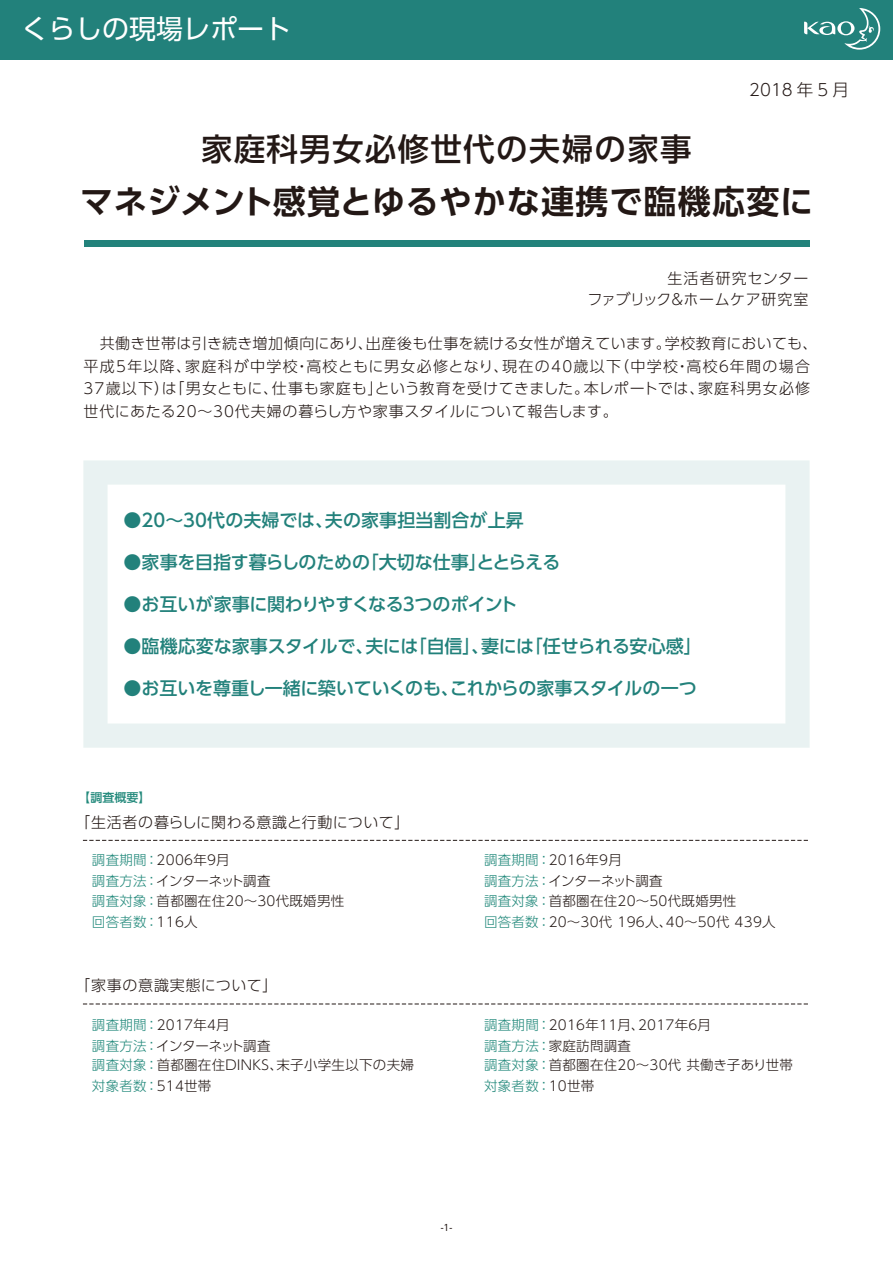
<style>
.page{position:relative;width:893px;height:1263px;background:#fff}
.page>*{position:absolute;margin:0;border:0;box-sizing:border-box;transform-origin:0 0}
.t1{font:700 33px "UD Shin Go Pro De";letter-spacing:.025em;color:#231815}
.t2{font:500 31.5px "UD Shin Go Pro";letter-spacing:.04em;color:#231815}
.t3{font:27px "UD Shin Go Pro";color:#fff}
.t4{font:500 18px "UD Shin Go Pro";letter-spacing:-.005em;color:#22817b}
.t5{font:500 18px "UD Shin Go Pro";letter-spacing:-.025em;color:#22817b}
.t6{font:300 16.5px "UD Shin Go Pro";color:#231815}
.t7{font:300 15px/22.5px "UD Shin Go Pro";letter-spacing:.04em;color:#231815}
.t8{font:300 15px "UD Shin Go Pro";letter-spacing:.015em;color:#231815}
.t9{font:300 13.5px/21px "UD Shin Go Pro";letter-spacing:.02em;color:#231815}
.t10{font:500 12px "UD Shin Go Pro";color:#22897b}
.t11{font:9px "UD Shin Go Pro";color:#231815}
.s1{color:#22897b}
</style>
<div class="page">
<div style="left:0;top:0;width:893px;height:59px;background:#22817b"></div>
<svg style="left:804px;top:8px;width:76px;height:42px"></svg>
<div style="left:84px;top:240px;width:726px;height:7px;background:#22827b"></div>
<svg style="left:83px;top:460px;width:727px;height:288px"></svg>
<svg style="left:83px;top:840px;width:725px;height:1px"></svg>
<svg style="left:83px;top:1003px;width:725px;height:1px"></svg>
<h3 class="t3" style="left:21px;top:7px;width:272px">くらしの現場レポート</h3>
<p class="t6" style="left:741px;top:76px;width:110px">｠2018 年 5 月</p>
<h2 class="t2" style="left:201px;top:124px;width:492px">家庭科男女必修世代の夫婦の家事</h2>
<h1 class="t1" style="left:80px;top:174px;width:735px">マネジメント感覚とゆるやかな連携で臨機応変に</h1>
<p class="t7" style="left:587px;top:267px;width:223px;line-height:21px;text-align:right">生活者研究センター<br>ファブリック＆ホームケア研究室</p>
<p class="t7" style="left:84px;top:332px;width:736px;text-indent:16px">共働き世帯は引き続き増加傾向にあり、出産後も仕事を続ける女性が増えています。学校教育においても、平成5年以降、家庭科が中学校・高校ともに男女必修となり、現在の40歳以下（中学校・高校６年間の場合37歳以下）は「男女ともに、仕事も家庭も」という教育を受けてきました。本レポートでは、家庭科男女必修世代にあたる20～30代夫婦の暮らし方や家事スタイルについて報告します。</p>
<h3 class="t4" style="left:124px;top:506px;width:402px">●20～30代の夫婦では、夫の家事担当割合が上昇</h3>
<h3 class="t4" style="left:124px;top:548px;width:438px">●家事を目指す暮らしのための「大切な仕事」ととらえる</h3>
<h3 class="t5" style="left:124px;top:590px;width:395px">●お互いが家事に関わりやすくなる３つのポイント</h3>
<h3 class="t4" style="left:124px;top:632px;width:580px">●臨機応変な家事スタイルで、夫には「自信」、妻には「任せられる安心感」</h3>
<h3 class="t4" style="left:124px;top:674px;width:575px">●お互いを尊重し一緒に築いていくのも、これからの家事スタイルの一つ</h3>
<p class="t10" style="left:78px;top:787px;width:74px">【調査概要】</p>
<p class="t8" style="left:75px;top:810px;width:336px">「生活者の暮らしに関わる意識と行動について」</p>
<p class="t9" style="left:92px;top:849px;width:180px"><span class="s1">調査期間 ：</span>2006年9月<br><span class="s1">調査方法 ：</span>インターネット調査</p>
<p class="t9" style="left:92px;top:890px;width:254px"><span class="s1">調査対象 ：</span>首都圏在住20～30代既婚男性<span class="s1">回答者数 ：</span>116人</p>
<p class="t7" style="left:75px;top:974px;width:204px">「家事の意識実態について」</p>
<p class="t9" style="left:92px;top:1013px;width:180px"><span class="s1">調査期間 ：</span>2017年4月<br><span class="s1">調査方法 ：</span>インターネット調査</p>
<p class="t9" style="left:92px;top:1054px;width:323px"><span class="s1">調査対象 ：</span>首都圏在住DINKS、末子小学生以下の夫婦<span class="s1">対象者数 ：</span>514世帯</p>
<p class="t9" style="left:484px;top:849px;width:180px"><span class="s1">調査期間 ：</span>2016年9月<br><span class="s1">調査方法 ：</span>インターネット調査</p>
<p class="t9" style="left:484px;top:890px;width:293px"><span class="s1">調査対象 ：</span>首都圏在住20～50代既婚男性<br><span class="s1">回答者数 ：</span>20～30代 196人、40～50代 439人</p>
<p class="t9" style="left:484px;top:1013px;width:229px"><span class="s1">調査期間 ：</span>2016年11月、2017年6月<span class="s1">調査方法 ：</span>家庭訪問調査</p>
<p class="t9" style="left:484px;top:1054px;width:310px"><span class="s1">調査対象 ：</span>首都圏在住20～30代 共働き子あり世帯<span class="s1">対象者数 ：</span>10世帯</p>
<p class="t11" style="left:441px;top:1220px;width:13px">-1-</p>
</div>
